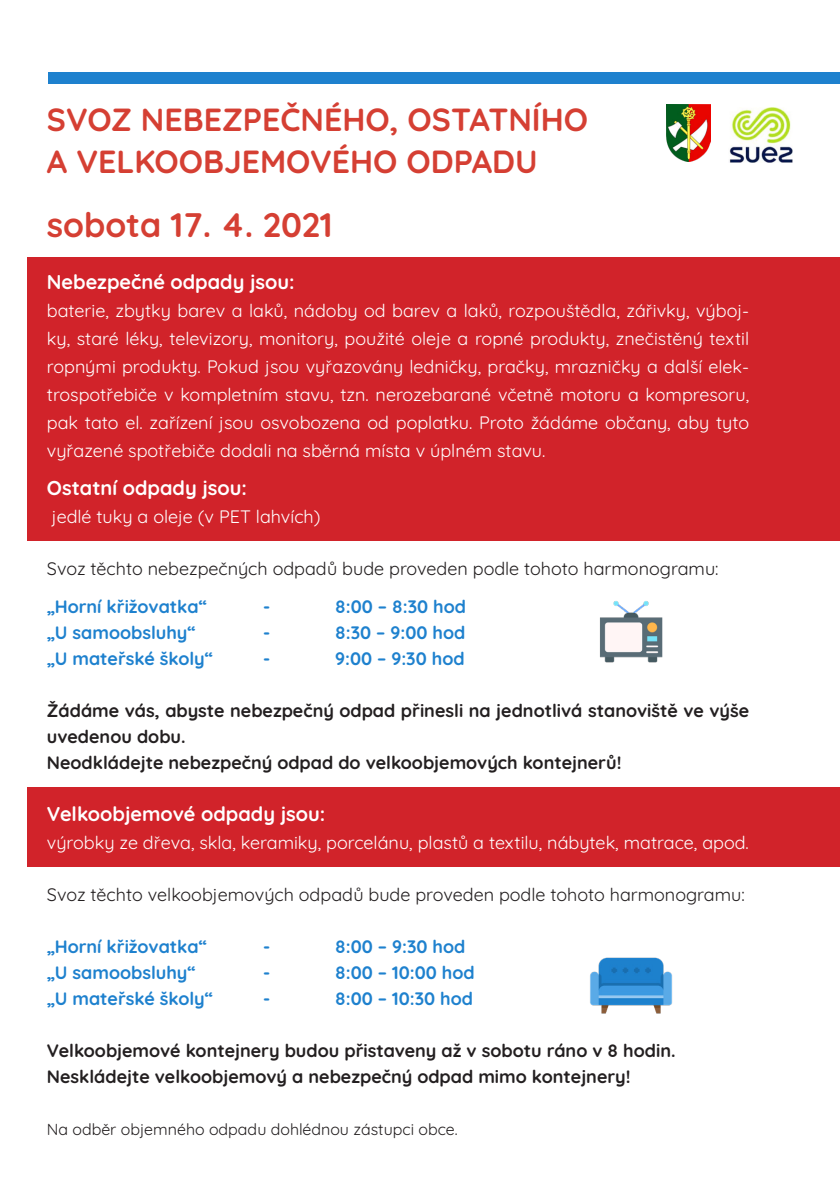
<style>
.page{position:relative;width:840px;height:1191px;background:#fff}
.page>*{position:absolute;margin:0;border:0;box-sizing:border-box;transform-origin:0 0}
.t1{font:700 34px "Quicksand";color:#d53f33}
.t2{font:700 32px/42px "Quicksand";color:#d53f33}
.t3{font:700 20px "Quicksand";color:#fff}
.t4{font:18px/28px "Quicksand";color:#fff;text-align:justify}
.t5{font:700 18px/26px "Quicksand";color:#231f20}
.t6{font:700 18px "Quicksand";color:#1e81ce}
.t7{font:18px "Quicksand";color:#231f20}
.t8{font:16px "Quicksand";color:#231f20}
</style>
<div class="page">
<div style="left:27px;top:257px;width:812px;height:283px;background:#d1232a"></div>
<div style="left:27px;top:787px;width:812px;height:80px;background:#d1232a"></div>
<div style="left:48px;top:72px;width:791px;height:11px;background:#1e81ce"></div>
<img style="left:729px;top:108px;width:62px;height:54px">
<img style="left:666px;top:105px;width:44px;height:57px">
<img style="left:599px;top:601px;width:63px;height:62px">
<img style="left:590px;top:957px;width:83px;height:57px">
<h2 class="t2" style="left:47px;top:95px;width:542px">SVOZ NEBEZPEČNÉHO, OSTATNÍHO<br>A VELKOOBJEMOVÉHO ODPADU</h2>
<h1 class="t1" style="left:47px;top:198px;width:287px">sobota 17. 4. 2021</h1>
<p class="t3" style="left:47px;top:266px;width:249px">Nebezpečné odpady jsou:</p>
<p class="t4" style="left:47px;top:295px;width:703px">baterie, zbytky barev a laků, nádoby od barev a laků, rozpouštědla, zářivky, výboj&shy;ky, staré léky, televizory, monitory, použité oleje a ropné produkty, znečistěný textil ropnými produkty. Pokud jsou vyřazovány ledničky, pračky, mrazničky a další elek&shy;trospotřebiče v kompletním stavu, tzn. nerozebarané včetně motoru a kompresoru, pak tato el. zařízení jsou osvobozena od poplatku. Proto žádáme občany, aby tyto vyřazené spotřebiče dodali na sběrná místa v úplném stavu.</p>
<p class="t3" style="left:47px;top:472px;width:201px">Ostatní odpady jsou:</p>
<p class="t4" style="left:52px;top:501px;width:270px">jedlé tuky a oleje (v PET lahvích)</p>
<p class="t7" style="left:47px;top:554px;width:672px">Svoz těchto nebezpečných odpadů bude proveden podle tohoto harmonogramu:</p>
<p class="t6" style="left:47px;top:592px;width:161px">„Horní křižovatka“</p>
<p class="t6" style="left:263px;top:592px;width:9px">-</p>
<p class="t6" style="left:335px;top:592px;width:132px">8:00 – 8:30 hod</p>
<p class="t6" style="left:47px;top:618px;width:150px">„U samoobsluhy“</p>
<p class="t6" style="left:263px;top:618px;width:9px">-</p>
<p class="t6" style="left:335px;top:618px;width:132px">8:30 – 9:00 hod</p>
<p class="t6" style="left:47px;top:644px;width:167px">„U mateřské školy“</p>
<p class="t6" style="left:263px;top:644px;width:9px">-</p>
<p class="t6" style="left:335px;top:644px;width:131px">9:00 – 9:30 hod</p>
<p class="t5" style="left:47px;top:696px;width:703px">Žádáme vás, abyste nebezpečný odpad přinesli na jednotlivá stanoviště ve výše uvedenou dobu.<br>Neodkládejte nebezpečný odpad do velkoobjemových kontejnerů!</p>
<p class="t3" style="left:47px;top:798px;width:280px">Velkoobjemové odpady jsou:</p>
<p class="t4" style="left:47px;top:827px;width:703px">výrobky ze dřeva, skla, keramiky, porcelánu, plastů a textilu, nábytek, matrace, apod.</p>
<p class="t7" style="left:47px;top:880px;width:699px">Svoz těchto velkoobjemových odpadů bude proveden podle tohoto harmonogramu:</p>
<p class="t6" style="left:47px;top:932px;width:161px">„Horní křižovatka“</p>
<p class="t6" style="left:263px;top:932px;width:9px">-</p>
<p class="t6" style="left:335px;top:932px;width:132px">8:00 – 9:30 hod</p>
<p class="t6" style="left:47px;top:958px;width:150px">„U samoobsluhy“</p>
<p class="t6" style="left:263px;top:958px;width:9px">-</p>
<p class="t6" style="left:335px;top:958px;width:141px">8:00 – 10:00 hod</p>
<p class="t6" style="left:47px;top:984px;width:167px">„U mateřské školy“</p>
<p class="t6" style="left:263px;top:984px;width:9px">-</p>
<p class="t6" style="left:335px;top:984px;width:139px">8:00 – 10:30 hod</p>
<p class="t5" style="left:47px;top:1036px;width:630px">Velkoobjemové kontejnery budou přistaveny až v sobotu ráno v 8 hodin.<br>Neskládejte velkoobjemový a nebezpečný odpad mimo kontejnery!</p>
<p class="t8" style="left:47px;top:1117px;width:412px">Na odběr objemného odpadu dohlédnou zástupci obce.</p>
</div>
